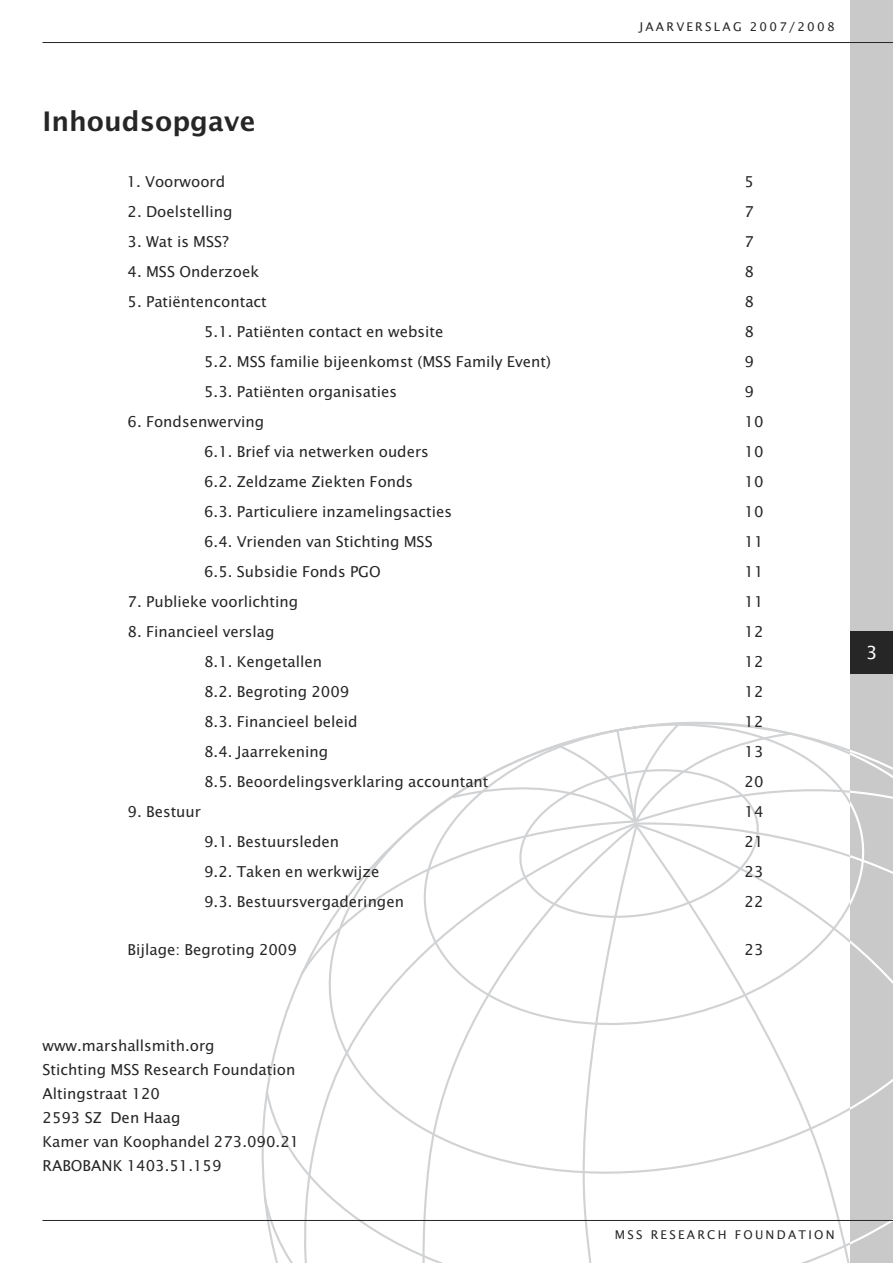
<style>
.page{position:relative;width:893px;height:1263px;background:#fff}
.page>*{position:absolute;margin:0;border:0;box-sizing:border-box;transform-origin:0 0}
.t1{font:600 27px "Lucida Sans";color:#272627}
.t2{font:18px "Lucida Sans";color:#fff}
.t3{font:15px/24px "Lucida Sans";color:#272627}
.t4{font:12px "Lucida Sans";letter-spacing:.19em;color:#272627}
</style>
<div class="page">
<div style="left:850px;top:0;width:43px;height:1263px;background:#c9c9c9"></div>
<div style="left:850px;top:631px;width:43px;height:43px;background:#272627"></div>
<hr style="left:43px;top:42px;width:850px;height:1px;background:#272627">
<svg style="left:275px;top:975px;width:36px;height:288px"></svg>
<svg style="left:311px;top:722px;width:582px;height:541px"></svg>
<hr style="left:43px;top:1220px;width:850px;height:1px;background:#272627">
<p class="t4" style="left:639px;top:19px;width:197px">JAARVERSLAG 2007/2008</p>
<h1 class="t1" style="left:43px;top:106px;width:215px">Inhoudsopgave</h1>
<p class="t3" style="left:127px;top:170px;width:100px">1. Voorwoord</p>
<p class="t3" style="left:745px;top:170px;width:11px">5</p>
<p class="t3" style="left:128px;top:200px;width:106px">2. Doelstelling</p>
<p class="t3" style="left:745px;top:200px;width:11px">7</p>
<p class="t3" style="left:128px;top:230px;width:103px">3. Wat is MSS?</p>
<p class="t3" style="left:745px;top:230px;width:11px">7</p>
<p class="t3" style="left:128px;top:260px;width:133px">4. MSS Onderzoek</p>
<p class="t3" style="left:745px;top:260px;width:11px">8</p>
<p class="t3" style="left:128px;top:290px;width:141px">5. Patiëntencontact</p>
<p class="t3" style="left:745px;top:290px;width:11px">8</p>
<p class="t3" style="left:204px;top:320px;width:241px">5.1. Patiënten contact en website</p>
<p class="t3" style="left:745px;top:320px;width:11px">8</p>
<p class="t3" style="left:204px;top:350px;width:348px">5.2. MSS familie bijeenkomst (MSS Family Event)</p>
<p class="t3" style="left:745px;top:350px;width:11px">9</p>
<p class="t3" style="left:204px;top:380px;width:194px">5.3. Patiënten organisaties</p>
<p class="t3" style="left:745px;top:380px;width:11px">9</p>
<p class="t3" style="left:128px;top:410px;width:138px">6. Fondsenwerving</p>
<p class="t3" style="left:745px;top:410px;width:20px">10</p>
<p class="t3" style="left:204px;top:440px;width:226px">6.1. Brief via netwerken ouders</p>
<p class="t3" style="left:745px;top:440px;width:20px">10</p>
<p class="t3" style="left:204px;top:470px;width:211px">6.2. Zeldzame Ziekten Fonds</p>
<p class="t3" style="left:745px;top:470px;width:20px">10</p>
<p class="t3" style="left:204px;top:500px;width:249px">6.3. Particuliere inzamelingsacties</p>
<p class="t3" style="left:745px;top:500px;width:20px">10</p>
<p class="t3" style="left:204px;top:530px;width:230px">6.4. Vrienden van Stichting MSS</p>
<p class="t3" style="left:745px;top:530px;width:20px">11</p>
<p class="t3" style="left:204px;top:560px;width:178px">6.5. Subsidie Fonds PGO</p>
<p class="t3" style="left:745px;top:560px;width:20px">11</p>
<p class="t3" style="left:128px;top:590px;width:172px">7. Publieke voorlichting</p>
<p class="t3" style="left:745px;top:590px;width:20px">11</p>
<p class="t3" style="left:128px;top:620px;width:149px">8. Financieel verslag</p>
<p class="t3" style="left:745px;top:620px;width:20px">12</p>
<p class="t3" style="left:204px;top:650px;width:120px">8.1. Kengetallen</p>
<p class="t3" style="left:745px;top:650px;width:20px">12</p>
<p class="t3" style="left:204px;top:680px;width:147px">8.2. Begroting 2009</p>
<p class="t3" style="left:745px;top:680px;width:20px">12</p>
<p class="t3" style="left:204px;top:710px;width:155px">8.3. Financieel beleid</p>
<p class="t3" style="left:745px;top:710px;width:20px">12</p>
<p class="t3" style="left:204px;top:740px;width:126px">8.4. Jaarrekening</p>
<p class="t3" style="left:745px;top:740px;width:20px">13</p>
<p class="t3" style="left:204px;top:770px;width:286px">8.5. Beoordelingsverklaring accountant</p>
<p class="t3" style="left:745px;top:770px;width:20px">20</p>
<p class="t3" style="left:128px;top:800px;width:75px">9. Bestuur</p>
<p class="t3" style="left:745px;top:800px;width:20px">14</p>
<p class="t3" style="left:204px;top:830px;width:137px">9.1. Bestuursleden</p>
<p class="t3" style="left:745px;top:830px;width:20px">21</p>
<p class="t3" style="left:204px;top:860px;width:177px">9.2. Taken en werkwijze</p>
<p class="t3" style="left:745px;top:860px;width:20px">23</p>
<p class="t3" style="left:204px;top:890px;width:201px">9.3. Bestuursvergaderingen</p>
<p class="t3" style="left:745px;top:890px;width:20px">22</p>
<p class="t3" style="left:128px;top:938px;width:171px">Bijlage: Begroting 2009</p>
<p class="t3" style="left:745px;top:938px;width:20px">23</p>
<p class="t3" style="left:43px;top:1034px;width:258px">www.marshallsmith.org<br>Stichting MSS Research Foundation<br>Altingstraat 120<br>2593 SZ Den Haag<br>Kamer van Koophandel 273.090.21<br>RABOBANK 1403.51.159</p>
<p class="t4" style="left:615px;top:1228px;width:221px">MSS RESEARCH FOUNDATION</p>
<p class="t2" style="left:866px;top:642px;width:13px">3</p>
</div>
